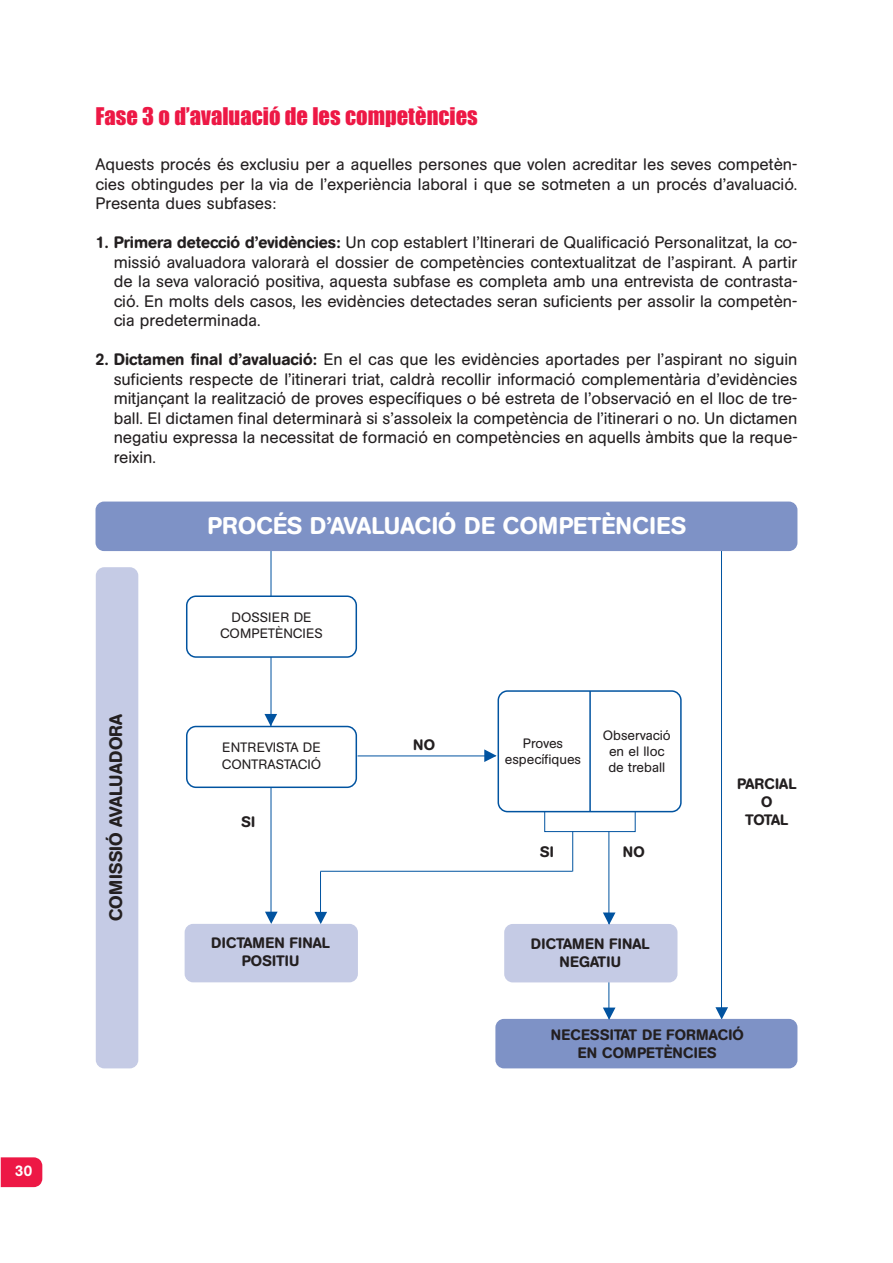
<style>
.page{position:relative;width:893px;height:1263px;background:#fff}
.page>*{position:absolute;margin:0;border:0;box-sizing:border-box;transform-origin:0 0}
.t1{font:500 24px "AG Book Rounded";color:#fff}
.t2{font:22.5px "Impact";color:#ed1845}
.t3{font:500 18px "AG Book Rounded";letter-spacing:.015em;color:#231f20}
.t4{font:16.5px/19.5px "AG Book Rounded";color:#231f20;text-align:justify}
.t5{font:500 15px/18px "AG Book Rounded";color:#231f20;text-align:center}
.t6{font:500 15px/18px "AG Book Rounded";letter-spacing:.02em;color:#231f20;text-align:center}
.t7{font:500 15px "AG Book Rounded";color:#fff}
.t8{font:13.5px/16.2px "AG Book Rounded";color:#231f20;text-align:center}
.s1{font-weight:500}
</style>
<div class="page">
<svg style="left:1px;top:1157px;width:41px;height:30px"></svg>
<div style="left:96px;top:567px;width:42px;height:501px;background:#c5cbe5;border-radius:9px"></div>
<hr style="left:357px;top:756px;width:138px;height:1px;background:#0153a0">
<hr style="left:270px;top:546px;width:1px;height:373px;background:#0153a0">
<svg style="left:186px;top:595px;width:171px;height:63px"></svg>
<svg style="left:265px;top:912px;width:12px;height:12px"></svg>
<svg style="left:186px;top:714px;width:171px;height:74px"></svg>
<hr style="left:721px;top:549px;width:1px;height:469px;background:#0153a0">
<svg style="left:715px;top:1007px;width:13px;height:12px"></svg>
<div style="left:544px;top:772px;width:91px;height:60px;border:1px solid #0153a0"></div>
<svg style="left:484px;top:690px;width:197px;height:122px"></svg>
<hr style="left:589px;top:691px;width:2px;height:121px;background:#0153a0">
<hr style="left:608px;top:832px;width:1px;height:187px;background:#0153a0">
<div style="left:504px;top:924px;width:173px;height:58px;background:#c5cbe5;border-radius:9px"></div>
<div style="left:495px;top:1019px;width:302px;height:49px;background:#7e92c6;border-radius:9px"></div>
<svg style="left:603px;top:1008px;width:12px;height:12px"></svg>
<svg style="left:603px;top:913px;width:12px;height:12px"></svg>
<hr style="left:572px;top:831px;width:1px;height:40px;background:#0153a0">
<hr style="left:320px;top:871px;width:252px;height:1px;background:#0153a0">
<hr style="left:320px;top:871px;width:1px;height:48px;background:#0153a0">
<svg style="left:314px;top:912px;width:13px;height:12px"></svg>
<div style="left:185px;top:924px;width:173px;height:58px;background:#c5cbe5;border-radius:9px"></div>
<div style="left:95px;top:502px;width:702px;height:49px;background:#7e92c6;border-radius:9px"></div>
<p class="t7" style="left:15px;top:1166px;width:19px">30</p>
<h2 class="t2" style="left:95px;top:109px;width:384px">Fase 3 o d’avaluació de les competències</h2>
<p class="t4" style="left:95px;top:156px;width:703px">Aquests procés és exclusiu per a aquelles persones que volen acreditar les seves competèn&shy;cies obtingudes per la via de l’experiència laboral i que se sotmeten a un procés d’avaluació.<br>Presenta dues subfases:</p>
<p class="t4" style="left:114px;top:234px;width:685px;text-indent:-18px"><span class="s1">1. Primera detecció d’evidències:</span> Un cop establert l’Itinerari de Qualificació Personalitzat, la co&shy;missió avaluadora valorarà el dossier de competències contextualitzat de l’aspirant. A partir de la seva valoració positiva, aquesta subfase es completa amb una entrevista de contrasta&shy;ció. En molts dels casos, les evidències detectades seran suficients per assolir la competèn&shy;cia predeterminada.</p>
<p class="t4" style="left:114px;top:351px;width:685px;text-indent:-18px"><span class="s1">2. Dictamen final d’avaluació:</span> En el cas que les evidències aportades per l’aspirant no siguin suficients respecte de l’itinerari triat, caldrà recollir informació complementària d’evidències mitjançant la realització de proves específiques o bé estreta de l’observació en el lloc de tre&shy;ball. El dictamen final determinarà si s’assoleix la competència de l’itinerari o no. Un dictamen negatiu expressa la necessitat de formació en competències en aquells àmbits que la reque&shy;reixin.</p>
<h1 class="t1" style="left:207px;top:517px;width:480px">PROCÉS D’AVALUACIÓ DE COMPETÈNCIES</h1>
<p class="t3" style="left:109px;top:921px;width:209px;rotate:-90deg">COMISSIÓ AVALUADORA</p>
<p class="t8" style="left:220px;top:610px;width:104px">DOSSIER DE<br>COMPETÈNCIES</p>
<p class="t8" style="left:222px;top:741px;width:101px;text-align:left">ENTREVISTA DE<br>CONTRASTACIÓ</p>
<p class="t8" style="left:505px;top:736px;width:78px">Proves específiques</p>
<p class="t8" style="left:602px;top:728px;width:70px">Observació en el lloc de treball</p>
<p class="t6" style="left:413px;top:737px;width:23px">NO</p>
<p class="t6" style="left:241px;top:814px;width:15px">SI</p>
<p class="t5" style="left:211px;top:935px;width:120px">DICTAMEN FINAL<br>POSITIU</p>
<p class="t6" style="left:540px;top:844px;width:15px">SI</p>
<p class="t6" style="left:622px;top:844px;width:23px">NO</p>
<p class="t5" style="left:531px;top:935px;width:120px">DICTAMEN FINAL<br>NEGATIU</p>
<p class="t5" style="left:737px;top:776px;width:61px">PARCIAL<br>O<br>TOTAL</p>
<p class="t6" style="left:551px;top:1026px;width:194px">NECESSITAT DE FORMACIÓ<br>EN COMPETÈNCIES</p>
</div>
